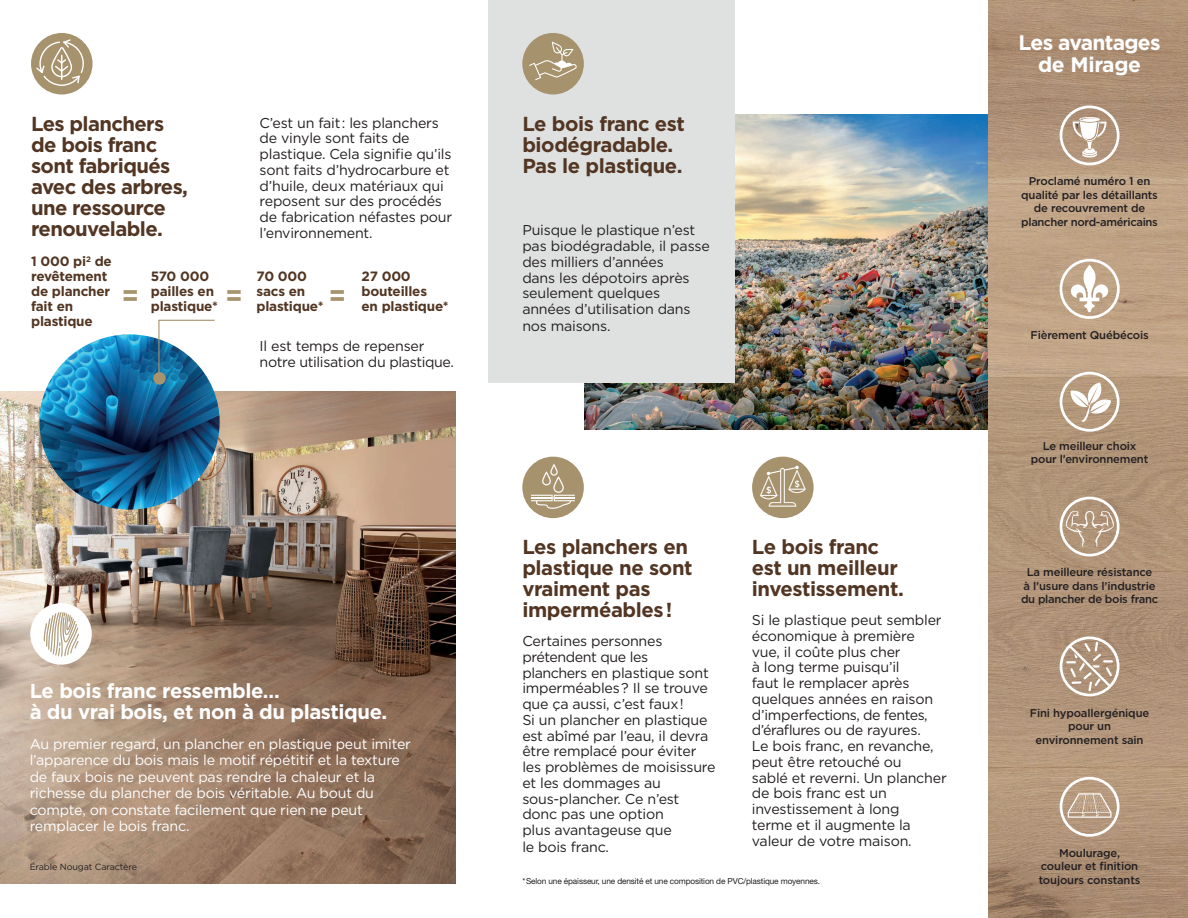
<style>
.page{position:relative;width:1188px;height:918px;background:#fff}
.page>*{position:absolute;margin:0;border:0;box-sizing:border-box;transform-origin:0 0}
.t1{font:700 27px "Gotham";color:#a7936c}
.t2{font:700 21px/22.5px "Gotham";letter-spacing:-.035em;color:#fff;text-align:center}
.t3{font:700 20.25px/21px "Gotham";letter-spacing:-.02em;color:#523623}
.t4{font:700 20.25px/21px "Gotham";letter-spacing:-.02em;color:#fff}
.t5{font:14.25px/15.8px "Gotham";letter-spacing:-.015em;color:#231f20}
.t6{font:14.25px/16.5px "Gotham";letter-spacing:-.015em;color:#fff}
.t7{font:700 13.5px/15px "Gotham";letter-spacing:-.015em;color:#523623}
.t8{font:500 11.25px/13.5px "Gotham";letter-spacing:-.015em;color:#231f20;text-align:center}
.t9{font:9px "Gotham";letter-spacing:-.015em;color:#231f20}
.t10{font:8.25px "Helvetica Neue LT Std";letter-spacing:-.015em;color:#231f20}
</style>
<div class="page">
<img style="left:0;top:392px;width:455px;height:492px">
<img style="left:39px;top:334px;width:181px;height:176px">
<div style="left:31px;top:33px;width:62px;height:61px;background:#a6926c;border-radius:50%"></div>
<svg style="left:36px;top:39px;width:48px;height:47px"></svg>
<div style="left:30px;top:603px;width:62px;height:62px;background:#fff;border-radius:50%"></div>
<svg style="left:44px;top:612px;width:35px;height:45px"></svg>
<div style="left:153px;top:372px;width:13px;height:13px;background:#a7936c;border-radius:50%"></div>
<svg style="left:158px;top:319px;width:58px;height:60px"></svg>
<img style="left:584px;top:115px;width:404px;height:315px">
<div style="left:489px;top:0;width:246px;height:383px;background:#dfe1e0"></div>
<div style="left:522px;top:33px;width:62px;height:61px;background:#a6926c;border-radius:50%"></div>
<svg style="left:529px;top:42px;width:48px;height:38px"></svg>
<div style="left:522px;top:457px;width:62px;height:61px;background:#a6926c;border-radius:50%"></div>
<svg style="left:531px;top:464px;width:44px;height:45px"></svg>
<div style="left:752px;top:457px;width:62px;height:61px;background:#a6926c;border-radius:50%"></div>
<svg style="left:760px;top:466px;width:46px;height:41px"></svg>
<img style="left:988px;top:0;width:200px;height:918px">
<svg style="left:1060px;top:106px;width:60px;height:59px"></svg>
<svg style="left:1060px;top:497px;width:60px;height:59px;background:#bfa992"></svg>
<svg style="left:1060px;top:637px;width:60px;height:59px"></svg>
<svg style="left:1060px;top:777px;width:60px;height:60px;background:#c3ac96"></svg>
<svg style="left:1060px;top:372px;width:60px;height:60px"></svg>
<div style="left:1060px;top:259px;width:60px;height:60px;border:3px solid #fff;border-radius:50%"></div>
<svg style="left:1071px;top:265px;width:37px;height:47px"></svg>
<p class="t3" style="left:31px;top:113px;width:159px">Les planchers de bois franc sont fabriqués avec des arbres, une ressource renouvelable.</p>
<p class="t5" style="left:260px;top:114px;width:194px">C’est un fait : les planchers de vinyle sont faits de plastique. Cela signifie qu’ils sont faits d’hydrocarbure et d’huile, deux matériaux qui reposent sur des procédés de fabrication néfastes pour l’environnement.</p>
<p class="t7" style="left:31px;top:254px;width:82px">1 000 pi<sup>2</sup> de revêtement de plancher fait en plastique</p>
<p class="t7" style="left:151px;top:269px;width:69px">570 000 pailles en plastique*</p>
<p class="t7" style="left:257px;top:269px;width:69px">70 000 sacs en plastique*</p>
<p class="t7" style="left:362px;top:269px;width:89px">27 000 bouteilles<br>en plastique*</p>
<p class="t1" style="left:122px;top:277px;width:19px">=</p>
<p class="t1" style="left:226px;top:277px;width:19px">=</p>
<p class="t1" style="left:329px;top:277px;width:19px">=</p>
<p class="t5" style="left:260px;top:338px;width:196px">Il est temps de repenser notre utilisation du plastique.</p>
<p class="t4" style="left:30px;top:680px;width:359px">Le bois franc ressemble…<br>à du vrai bois, et non à du plastique.</p>
<p class="t6" style="left:30px;top:735px;width:383px">Au premier regard, un plancher en plastique peut imiter l’apparence du bois mais le motif répétitif et la texture de faux bois ne peuvent pas rendre la chaleur et la richesse du plancher de bois véritable. Au bout du compte, on constate facilement que rien ne peut remplacer le bois franc.</p>
<p class="t9" style="left:30px;top:862px;width:109px">Érable Nougat Caractère</p>
<p class="t3" style="left:522px;top:113px;width:164px">Le bois franc est biodégradable.<br>Pas le plastique.</p>
<p class="t5" style="left:522px;top:222px;width:189px">Puisque le plastique n’est pas biodégradable, il passe des milliers d’années<br>dans les dépotoirs après seulement quelques années d’utilisation dans nos maisons.</p>
<p class="t3" style="left:522px;top:536px;width:172px">Les planchers en plastique ne sont vraiment pas imperméables !</p>
<p class="t5" style="left:522px;top:633px;width:195px">Certaines personnes prétendent que les planchers en plastique sont imperméables ? Il se trouve que ça aussi, c’est faux !<br>Si un plancher en plastique est abîmé par l’eau, il devra être remplacé pour éviter les problèmes de moisissure et les dommages au sous-plancher. Ce n’est donc pas une option<br>plus avantageuse que<br>le bois franc.</p>
<p class="t3" style="left:752px;top:536px;width:154px">Le bois franc est un meilleur investissement.</p>
<p class="t5" style="left:752px;top:612px;width:196px">Si le plastique peut sembler économique à première<br>vue, il coûte plus cher<br>à long terme puisqu’il<br>faut le remplacer après quelques années en raison d’imperfections, de fentes, d’éraflures ou de rayures.<br>Le bois franc, en revanche, peut être retouché ou<br>sablé et reverni. Un plancher de bois franc est un investissement à long<br>terme et il augmente la valeur de votre maison.</p>
<p class="t10" style="left:522px;top:876px;width:299px">*Selon une épaisseur, une densité et une composition de PVC/plastique moyennes.</p>
<p class="t2" style="left:1019px;top:31px;width:144px">Les avantages de Mirage</p>
<p class="t8" style="left:1021px;top:174px;width:138px">Proclamé numéro 1 en qualité par les détaillants de recouvrement de plancher nord-américains</p>
<p class="t8" style="left:1030px;top:328px;width:120px">Fièrement Québécois</p>
<p class="t8" style="left:1031px;top:439px;width:119px">Le meilleur choix pour l’environnement</p>
<p class="t8" style="left:1021px;top:565px;width:139px">La meilleure résistance<br>à l’usure dans l’industrie du plancher de bois franc</p>
<p class="t8" style="left:1030px;top:706px;width:121px">Fini hypoallergénique pour un environnement sain</p>
<p class="t8" style="left:1039px;top:846px;width:103px">Moulurage, couleur et finition toujours constants</p>
</div>
